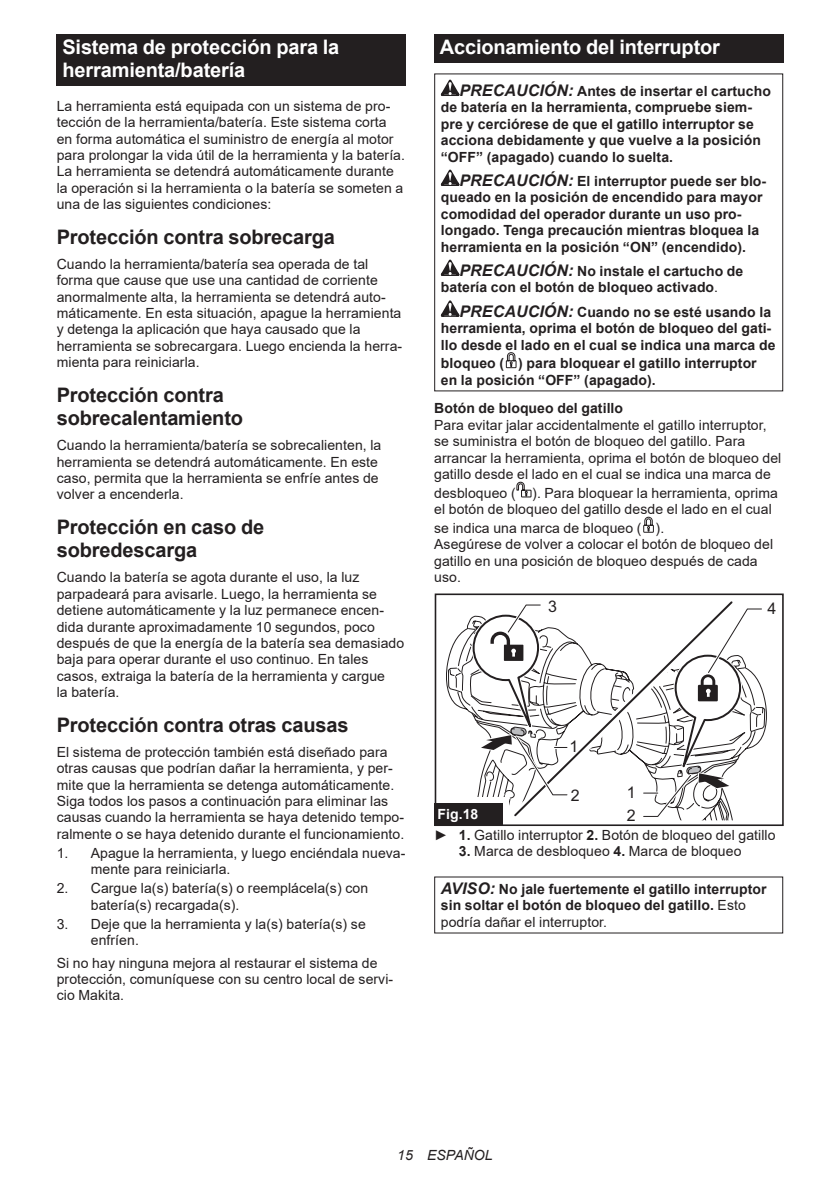
<style>
.page{position:relative;width:840px;height:1191px;background:#fff}
.page>*{position:absolute;margin:0;border:0;box-sizing:border-box;transform-origin:0 0}
.t1{font:700 20px/23.4px "Arial";letter-spacing:-.01em;color:#231f20}
.t2{font:700 20px/23.4px "Arial";letter-spacing:-.01em;color:#fff}
.t3{font:16px/22.4px "Arial";color:#231f20}
.t4{font:14px/16.4px "Arial";letter-spacing:.005em;color:#231f20}
.t5{font:700 14px/16.4px "Arial";letter-spacing:.005em;color:#231f20}
.t6{font:italic 14px "Arial";letter-spacing:.005em;color:#231f20}
.s1{font-style:italic;font-size:16px}
.s2{font-weight:400}
.s3{font-weight:700;color:#fff}
.s4{font-weight:700}
</style>
<div class="page">
<div style="left:57px;top:34px;width:348px;height:52px;background:#231f20"></div>
<div style="left:434px;top:34px;width:348px;height:29px;background:#231f20"></div>
<svg style="left:440px;top:80px;width:19px;height:16px"></svg>
<svg style="left:440px;top:170px;width:19px;height:16px"></svg>
<svg style="left:440px;top:260px;width:19px;height:16px"></svg>
<svg style="left:440px;top:300px;width:19px;height:17px"></svg>
<svg style="left:505px;top:352px;width:11px;height:16px"></svg>
<svg style="left:516px;top:481px;width:15px;height:17px"></svg>
<svg style="left:643px;top:516px;width:11px;height:17px"></svg>
<div style="left:434px;top:593px;width:349px;height:233px;border:2px solid #231f20"></div>
<svg style="left:446px;top:602px;width:321px;height:218px"></svg>
<div style="left:434px;top:803px;width:68px;height:23px;background:#231f20"></div>
<h1 class="t2" style="left:62px;top:36px;width:278px">Sistema de protección para la herramienta/batería</h1>
<p class="t4" style="left:57px;top:98px;width:349px">La herramienta está equipada con un sistema de pro&shy;tección de la herramienta/batería. Este sistema corta en forma automática el suministro de energía al motor para prolongar la vida útil de la herramienta y la batería.<br>La herramienta se detendrá automáticamente durante la operación si la herramienta o la batería se someten a una de las siguientes condiciones:</p>
<h1 class="t1" style="left:57px;top:225px;width:279px">Protección contra sobrecarga</h1>
<p class="t4" style="left:57px;top:255px;width:347px">Cuando la herramienta/batería sea operada de tal forma que cause que use una cantidad de corriente anormalmente alta, la herramienta se detendrá auto&shy;máticamente. En esta situación, apague la herramienta y detenga la aplicación que haya causado que la herramienta se sobrecargara. Luego encienda la herra&shy;mienta para reiniciarla.</p>
<h1 class="t1" style="left:57px;top:383px;width:188px">Protección contra sobrecalentamiento</h1>
<p class="t4" style="left:57px;top:437px;width:326px">Cuando la herramienta/batería se sobrecalienten, la herramienta se detendrá automáticamente. En este caso, permita que la herramienta se enfríe antes de volver a encenderla.</p>
<h1 class="t1" style="left:57px;top:515px;width:209px">Protección en caso de sobredescarga</h1>
<p class="t4" style="left:57px;top:569px;width:349px">Cuando la batería se agota durante el uso, la luz parpadeará para avisarle. Luego, la herramienta se detiene automáticamente y la luz permanece encen&shy;dida durante aproximadamente 10 segundos, poco después de que la energía de la batería sea demasiado baja para operar durante el uso continuo. En tales casos, extraiga la batería de la herramienta y cargue<br>la batería.</p>
<h1 class="t1" style="left:57px;top:713px;width:293px">Protección contra otras causas</h1>
<p class="t4" style="left:57px;top:743px;width:349px">El sistema de protección también está diseñado para otras causas que podrían dañar la herramienta, y per&shy;mite que la herramienta se detenga automáticamente.<br>Siga todos los pasos a continuación para eliminar las causas cuando la herramienta se haya detenido tempo&shy;ralmente o se haya detenido durante el funcionamiento.</p>
<p class="t4" style="left:91px;top:844px;width:316px;text-indent:-34px">1. Apague la herramienta, y luego enciéndala nueva&shy;mente para reiniciarla.</p>
<p class="t4" style="left:91px;top:880px;width:279px;text-indent:-34px">2. Cargue la(s) batería(s) o reemplácela(s) con batería(s) recargada(s).</p>
<p class="t4" style="left:91px;top:916px;width:276px;text-indent:-34px">3. Deje que la herramienta y la(s) batería(s) se enfríen.</p>
<p class="t4" style="left:57px;top:954px;width:338px">Si no hay ninguna mejora al restaurar el sistema de protección, comuníquese con su centro local de servi&shy;cio Makita.</p>
<h1 class="t2" style="left:439px;top:36px;width:281px">Accionamiento del interruptor</h1>
<p class="t5" style="left:440px;top:83px;width:331px;text-indent:19px"><span class="s1">PRECAUCIÓN:</span> Antes de insertar el cartucho de batería en la herramienta, compruebe siem&shy;pre y cerciórese de que el gatillo interruptor se acciona debidamente y que vuelve a la posición “OFF” (apagado) cuando lo suelta.</p>
<p class="t5" style="left:440px;top:173px;width:326px;text-indent:19px"><span class="s1">PRECAUCIÓN:</span> El interruptor puede ser blo&shy;queado en la posición de encendido para mayor comodidad del operador durante un uso pro&shy;longado. Tenga precaución mientras bloquea la herramienta en la posición “ON” (encendido).</p>
<p class="t5" style="left:440px;top:263px;width:304px;text-indent:19px"><span class="s1">PRECAUCIÓN:</span> No instale el cartucho de batería con el botón de bloqueo activado<span class="s2">.</span></p>
<p class="t5" style="left:440px;top:304px;width:336px;text-indent:19px"><span class="s1">PRECAUCIÓN:</span> Cuando no se esté usando la herramienta, oprima el botón de bloqueo del gati&shy;llo desde el lado en el cual se indica una marca de</p>
<p class="t5" style="left:440px;top:355px;width:317px">bloqueo ( ) para bloquear el gatillo interruptor en la posición “OFF” (apagado).</p>
<p class="t5" style="left:434px;top:400px;width:190px">Botón de bloqueo del gatillo</p>
<p class="t4" style="left:434px;top:416px;width:348px">Para evitar jalar accidentalmente el gatillo interruptor, se suministra el botón de bloqueo del gatillo. Para arrancar la herramienta, oprima el botón de bloqueo del gatillo desde el lado en el cual se indica una marca de</p>
<p class="t4" style="left:434px;top:484px;width:345px">desbloqueo ( ). Para bloquear la herramienta, oprima el botón de bloqueo del gatillo desde el lado en el cual</p>
<p class="t4" style="left:434px;top:520px;width:340px">se indica una marca de bloqueo ( ).<br>Asegúrese de volver a colocar el botón de bloqueo del gatillo en una posición de bloqueo después de cada uso.</p>
<p class="t3" style="left:547px;top:595px;width:10px">3</p>
<p class="t3" style="left:767px;top:597px;width:10px">4</p>
<p class="t3" style="left:569px;top:735px;width:10px">1</p>
<p class="t3" style="left:570px;top:784px;width:10px">2</p>
<p class="t3" style="left:626px;top:781px;width:10px">1<br>2</p>
<p class="t4" style="left:434px;top:804px;width:342px;line-height:20.2px"><span class="s3">Fig.18<br></span>► <span class="s4">1.</span> Gatillo interruptor <span class="s4">2.</span> Botón de bloqueo del gatillo</p>
<p class="t4" style="left:458px;top:842px;width:284px"><span class="s4">3.</span> Marca de desbloqueo <span class="s4">4.</span> Marca de bloqueo</p>
<p class="t5" style="left:440px;top:881px;width:327px"><span class="s1">AVISO:</span> No jale fuertemente el gatillo interruptor sin soltar el botón de bloqueo del gatillo. <span class="s2">Esto podría dañar el interruptor.</span></p>
<p class="t6" style="left:397px;top:1146px;width:97px">15 ESPAÑOL</p>
</div>
